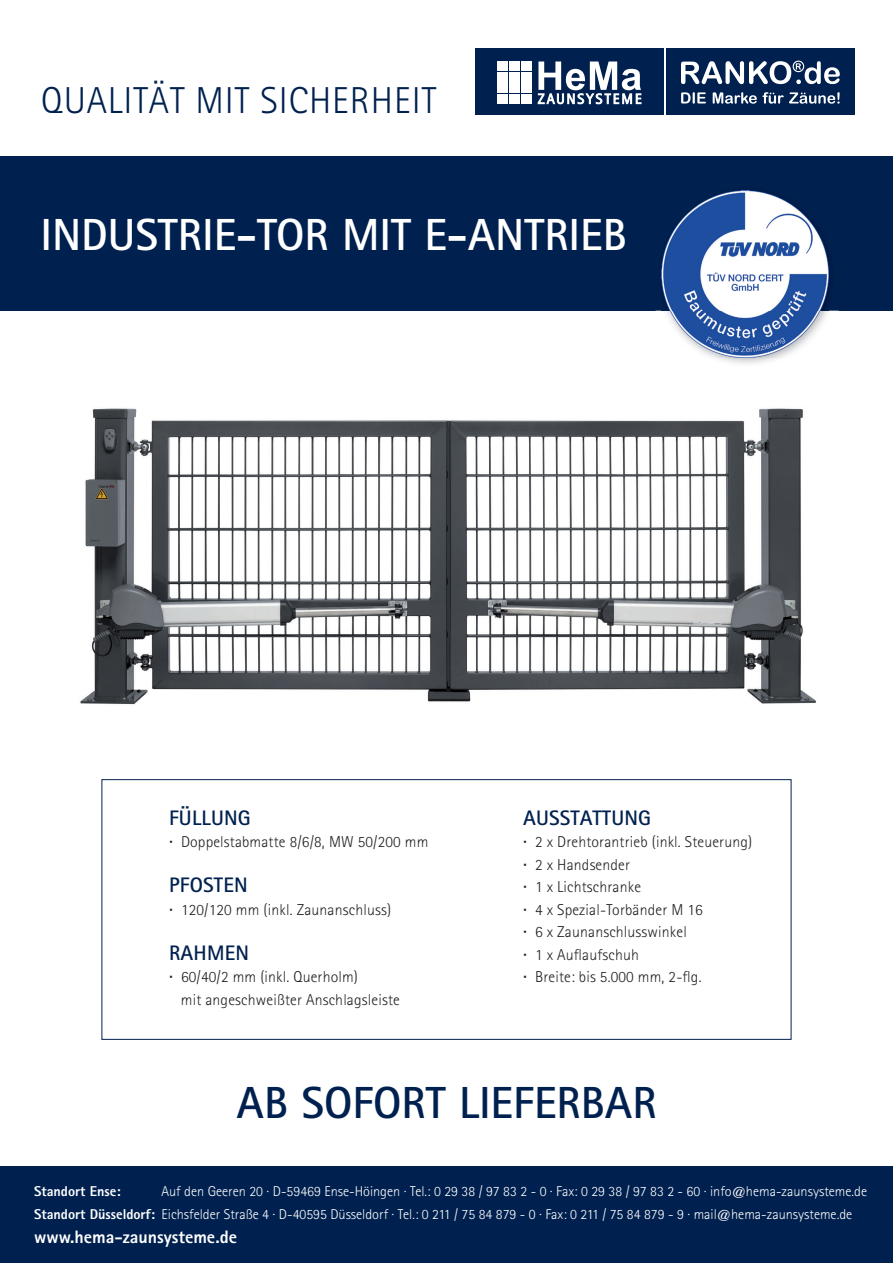
<style>
.page{position:relative;width:893px;height:1263px;background:#fff}
.page>*{position:absolute;margin:0;border:0;box-sizing:border-box;transform-origin:0 0}
.t1{font:700 45px "Rotis Sans Serif";color:#fff}
.t2{font:700 45px "Rotis Sans Serif";color:#00214f}
.t3{font:300 37.5px "Rotis Sans Serif";letter-spacing:.025em;color:#00214f}
.t4{font:700 21px "Rotis Sans Serif";letter-spacing:.01em;color:#00214f}
.t5{font:800 18px "Rotis Sans Serif";color:#fff}
.t6{font:300 15.75px/22.5px "Rotis Sans Serif";letter-spacing:.01em;color:#231f20}
.t7{font:300 14.25px/22.5px "Rotis Sans Serif";color:#fff}
.t8{font:800 14.25px "Rotis Sans Serif";color:#fff}
.s1{font-weight:800;font-size:16.5px}
.s2{font-weight:800}
</style>
<div class="page">
<div style="left:0;top:1166px;width:893px;height:97px;background:#00214f"></div>
<div style="left:666px;top:49px;width:189px;height:66px;background:#00214f"></div>
<div style="left:475px;top:49px;width:189px;height:66px;background:#00214f"></div>
<svg style="left:681px;top:92px;width:159px;height:12px"></svg>
<svg style="left:681px;top:61px;width:159px;height:23px"></svg>
<div style="left:497px;top:62px;width:11px;height:9px;background:#fff"></div>
<div style="left:509px;top:62px;width:11px;height:9px;background:#fff"></div>
<div style="left:521px;top:62px;width:11px;height:9px;background:#fff"></div>
<div style="left:521px;top:72px;width:11px;height:21px;background:#fff"></div>
<div style="left:521px;top:94px;width:11px;height:10px;background:#fff"></div>
<div style="left:509px;top:72px;width:11px;height:21px;background:#fff"></div>
<div style="left:509px;top:94px;width:11px;height:10px;background:#fff"></div>
<div style="left:497px;top:72px;width:11px;height:21px;background:#fff"></div>
<div style="left:497px;top:94px;width:11px;height:10px;background:#fff"></div>
<svg style="left:538px;top:62px;width:103px;height:43px"></svg>
<img style="left:80px;top:408px;width:736px;height:297px">
<div style="left:102px;top:779px;width:689px;height:261px;border:1px solid #00214f"></div>
<div style="left:0;top:156px;width:893px;height:154px;background:#00214f"></div>
<img style="left:656px;top:259px;width:183px;height:105px">
<img style="left:662px;top:190px;width:166px;height:167px">
<h2 class="t3" style="left:41px;top:79px;width:397px">QUALITÄT MIT SICHERHEIT</h2>
<h1 class="t1" style="left:40px;top:207px;width:588px">INDUSTRIE-TOR MIT E-ANTRIEB</h1>
<h3 class="t4" style="left:169px;top:804px;width:83px">FÜLLUNG</h3>
<p class="t6" style="left:169px;top:830px;width:261px"><span class="s1">·</span> Doppelstabmatte 8/6/8, MW 50/200 mm</p>
<h3 class="t4" style="left:169px;top:872px;width:80px">PFOSTEN</h3>
<p class="t6" style="left:169px;top:898px;width:224px"><span class="s1">·</span> 120/120 mm (inkl. Zaunanschluss)</p>
<h3 class="t4" style="left:169px;top:939px;width:81px">RAHMEN</h3>
<p class="t6" style="left:181px;top:965px;width:220px;text-indent:-12px"><span class="s1">·</span> 60/40/2 mm (inkl. Querholm)<br>mit angeschweißter Anschlagsleiste</p>
<h3 class="t4" style="left:523px;top:804px;width:130px">AUSSTATTUNG</h3>
<p class="t6" style="left:523px;top:830px;width:231px"><span class="s1">·</span> 2 x Drehtorantrieb (inkl. Steuerung) <span class="s1">·</span> 2 x Handsender<br><span class="s1">·</span> 1 x Lichtschranke<br><span class="s1">·</span> 4 x Spezial-Torbänder M 16<br><span class="s1">·</span> 6 x Zaunanschlusswinkel<br><span class="s1">·</span> 1 x Auflaufschuh<br><span class="s1">·</span> Breite: bis 5.000 mm, 2-flg.</p>
<h1 class="t2" style="left:237px;top:1074px;width:421px">AB SOFORT LIEFERBAR</h1>
<p class="t7" style="left:34px;top:1180px;width:835px;text-indent:128px">Auf den Geeren 20 · D-59469 Ense-Höingen · Tel.: 0 29 38 / 97 83 2 - 0 · Fax: 0 29 38 / 97 83 2 - 60 · info@hema-zaunsysteme.de<br><span class="s2">Standort Düsseldorf:</span> Eichsfelder Straße 4 · D-40595 Düsseldorf · Tel.: 0 211 / 75 84 879 - 0 · Fax: 0 211 / 75 84 879 - 9 · mail@hema-zaunsysteme.de</p>
<p class="t5" style="left:34px;top:1225px;width:204px">www.hema-zaunsysteme.de</p>
<p class="t8" style="left:34px;top:1182px;width:88px">Standort Ense:</p>
</div>
